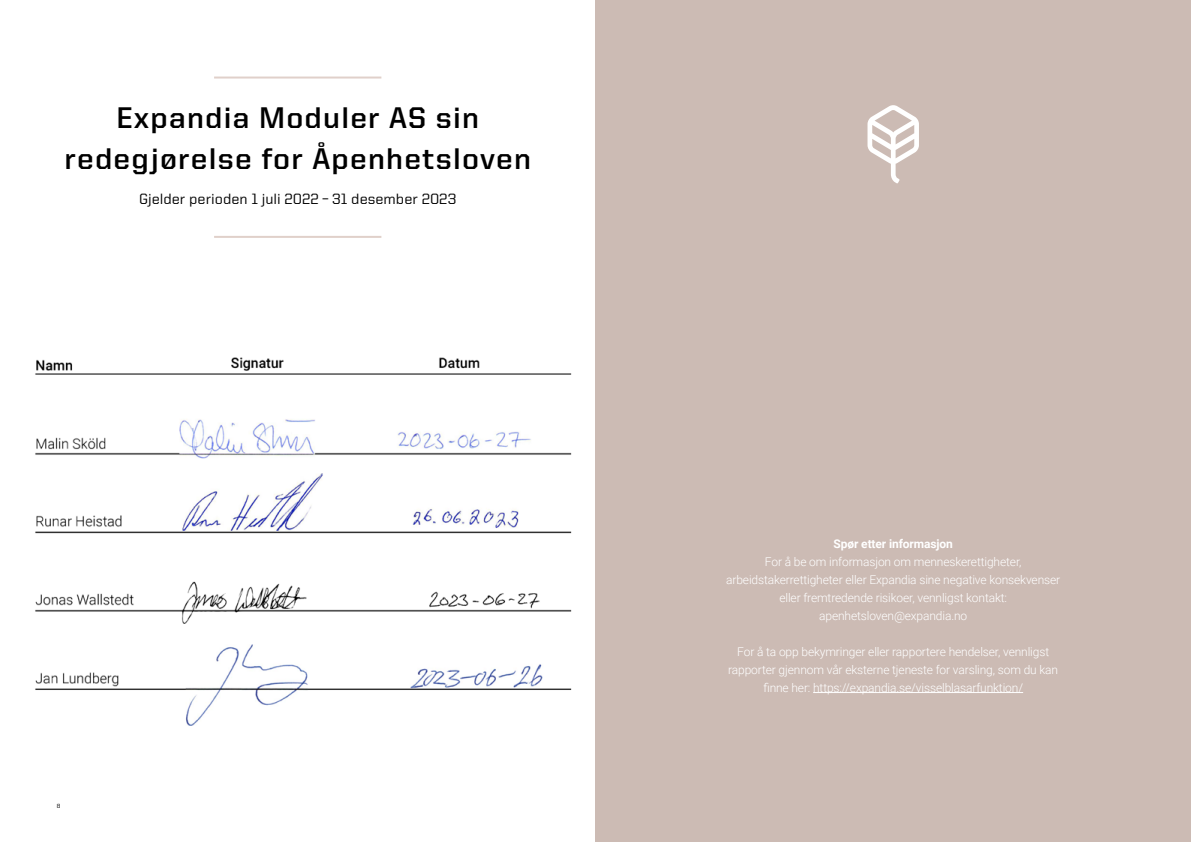
<style>
.page{position:relative;width:1191px;height:842px;background:#fff}
.page>*{position:absolute;margin:0;border:0;box-sizing:border-box;transform-origin:0 0}
.t1{font:700 30px/41px "United Sans Reg";letter-spacing:.04em;color:#000;text-align:center}
.t2{font:500 15px "United Sans Reg";color:#000}
.t3{font:300 12px/18px "Roboto";letter-spacing:-.01em;color:#fff;text-align:center}
.t4{font:700 12px "Roboto";letter-spacing:-.01em;color:#fff}
.t5{font:500 6px "United Sans Reg";color:#000}
</style>
<div class="page">
<div style="left:595px;top:0;width:596px;height:842px;background:#ccbbb4"></div>
<img style="left:35px;top:357px;width:537px;height:368px">
<hr style="left:214px;top:77px;width:167px;height:2px;background:#e0d0ca">
<hr style="left:214px;top:236px;width:167px;height:2px;background:#e0d0ca">
<svg style="left:867px;top:105px;width:52px;height:78px"></svg>
<hr style="left:813px;top:692px;width:210px;height:1px;background:#fff">
<h1 class="t1" style="left:64px;top:97px;width:468px">Expandia Moduler AS sin redegjørelse for Åpenhetsloven</h1>
<p class="t2" style="left:139px;top:191px;width:319px">Gjelder perioden 1 juli 2022 – 31 desember 2023</p>
<p class="t5" style="left:57px;top:803px;width:5px">8</p>
<p class="t4" style="left:833px;top:535px;width:121px">Spør etter informasjon</p>
<p class="t3" style="left:726px;top:552px;width:335px">For å be om informasjon om menneskerettigheter, arbeidstakerrettigheter eller Expandia sine negative konsekvenser eller fremtredende risikoer, vennligst kontakt: apenhetsloven@expandia.no</p>
<p class="t3" style="left:728px;top:642px;width:331px">For å ta opp bekymringer eller rapportere hendelser, vennligst rapporter gjennom vår eksterne tjeneste for varsling, som du kan finne her: https://expandia.se/visselblasarfunktion/</p>
</div>
